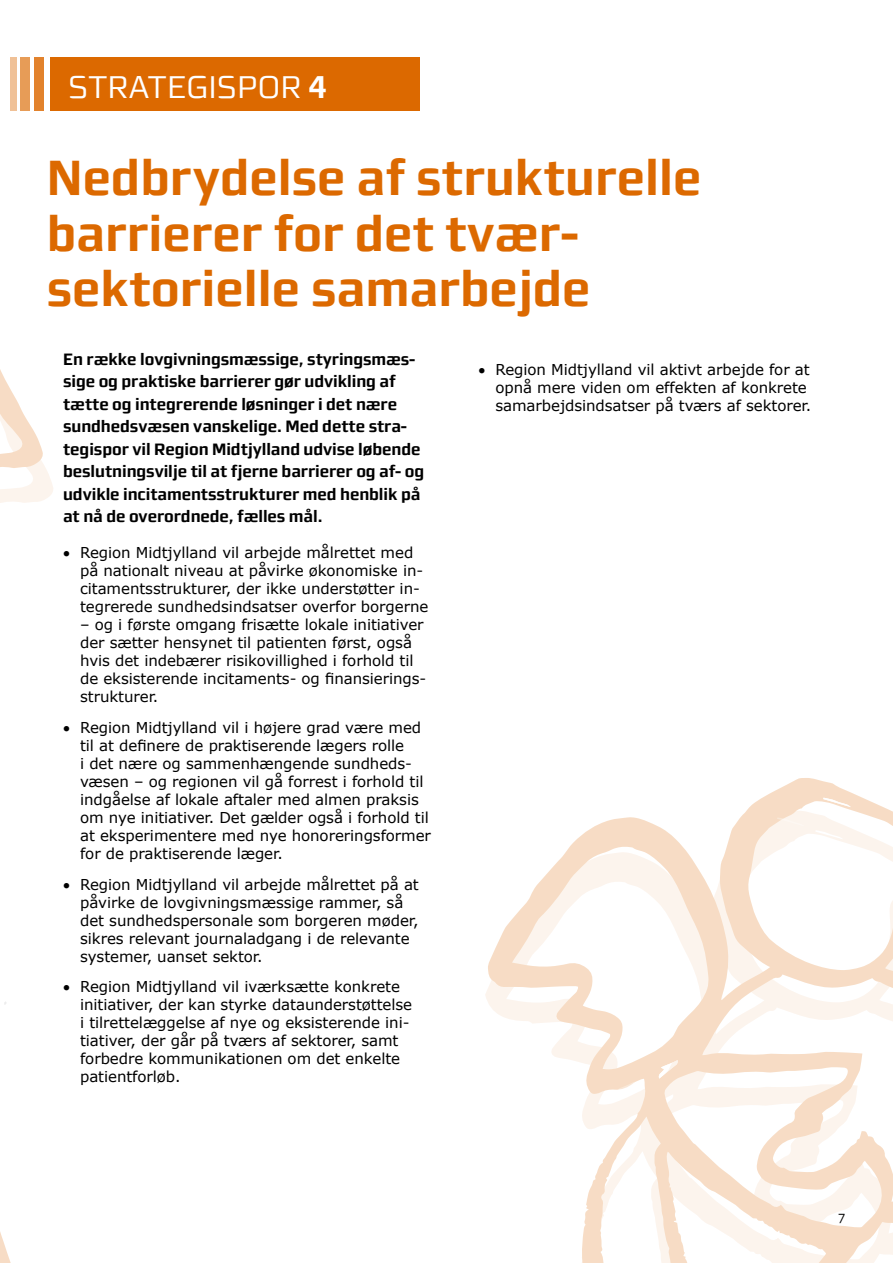
<style>
.page{position:relative;width:893px;height:1263px;background:#fff}
.page>*{position:absolute;margin:0;border:0;box-sizing:border-box;transform-origin:0 0}
.t1{font:700 49.5px/55.5px "midtsans";color:#dc6900}
.t2{font:31.5px "midtsans";color:#fff}
.INTRO{font:700 16.5px/22.5px "midtsans";letter-spacing:-.005em;color:#000}
.t3{font:15px/18px "Verdana";letter-spacing:-.005em;color:#000}
.pagina_højre{font:13.5px "midtsans";color:#000}
.s1{font-weight:700}
</style>
<div class="page">
<svg style="left:0;top:369px;width:53px;height:894px"></svg>
<svg style="left:4px;top:1001px;width:3px;height:4px"></svg>
<svg style="left:485px;top:792px;width:408px;height:471px"></svg>
<svg style="left:615px;top:1081px;width:20px;height:19px"></svg>
<svg style="left:777px;top:817px;width:28px;height:9px"></svg>
<div style="left:50px;top:57px;width:370px;height:54px;background:#dc6900"></div>
<div style="left:34px;top:57px;width:10px;height:54px;background:#e2822c"></div>
<div style="left:20px;top:57px;width:10px;height:54px;background:#e79c57"></div>
<div style="left:10px;top:57px;width:6px;height:54px;background:#f0c197"></div>
<p class="t2" style="left:68px;top:68px;width:260px">STRATEGISPOR <span class="s1">4</span></p>
<p class="t1" style="left:47px;top:150px;width:656px">Nedbrydelse af strukturelle barrierer for det tvær&shy;sektorielle samarbejde</p>
<p class="INTRO" style="left:63px;top:348px;width:363px">En række lovgivningsmæssige, styringsmæs&shy;sige og praktiske barrierer gør udvikling af tætte og integrerende løsninger i det nære sundhedsvæsen vanskelige. Med dette stra&shy;tegispor vil Region Midtjylland udvise løbende beslutningsvilje til at fjerne barrierer og af- og udvikle incitamentsstrukturer med henblik på at nå de overordnede, fælles mål.</p>
<p class="t3" style="left:80px;top:543px;width:350px;text-indent:-17px">• Region Midtjylland vil arbejde målrettet med på nationalt niveau at påvirke økonomiske in&shy;citamentsstrukturer, der ikke understøtter in&shy;tegrerede sundhedsindsatser overfor borgerne</p>
<p class="t3" style="left:80px;top:615px;width:348px">– og i første omgang frisætte lokale initiativer der sætter hensynet til patienten først, også hvis det indebærer risikovillighed i forhold til de eksisterende incitaments- og finansierings&shy;strukturer.</p>
<p class="t3" style="left:80px;top:718px;width:352px;text-indent:-17px">• Region Midtjylland vil i højere grad være med til at definere de praktiserende lægers rolle<br>i det nære og sammenhængende sundheds&shy;væsen – og regionen vil gå forrest i forhold til indgåelse af lokale aftaler med almen praksis om nye initiativer. Det gælder også i forhold til at eksperimentere med nye honoreringsformer for de praktiserende læger.</p>
<p class="t3" style="left:80px;top:875px;width:340px;text-indent:-17px">• Region Midtjylland vil arbejde målrettet på at påvirke de lovgivningsmæssige rammer, så det sundhedspersonale som borgeren møder, sikres relevant journaladgang i de relevante systemer, uanset sektor.</p>
<p class="t3" style="left:80px;top:978px;width:334px;text-indent:-17px">• Region Midtjylland vil iværksætte konkrete initiativer, der kan styrke dataunderstøttelse i tilrettelæggelse af nye og eksisterende ini&shy;tiativer, der går på tværs af sektorer, samt forbedre kommunikationen om det enkelte patientforløb.</p>
<p class="t3" style="left:495px;top:360px;width:317px;text-indent:-17px">• Region Midtjylland vil aktivt arbejde for at opnå mere viden om effekten af konkrete samarbejdsindsatser på tværs af sektorer.</p>
<p class="pagina_højre" style="left:838px;top:1211px;width:9px">7</p>
</div>
